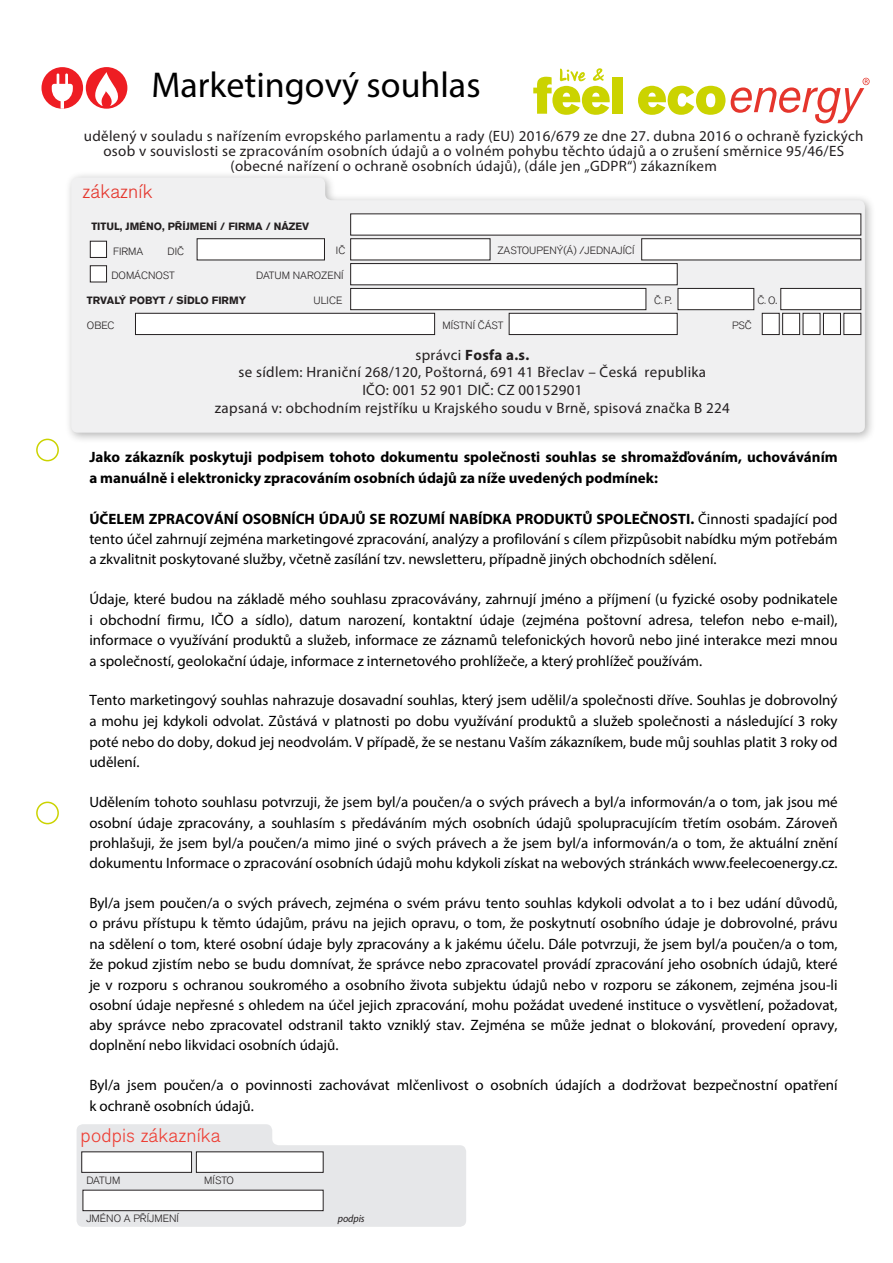
<style>
.page{position:relative;width:893px;height:1263px;background:#fff}
.page>*{position:absolute;margin:0;border:0;box-sizing:border-box;transform-origin:0 0}
.název_stránky{font:36px "Myriad Pro";color:#000}
.t1{font:19.5px "Akzidenz Grotesk BQCE Light";letter-spacing:.01em;color:#ee3e34}
.t2{font:19.5px "Akzidenz Grotesk BQCE Light";letter-spacing:.01em;color:#e5352c}
.t3{font:15px/20.2px "Myriad Pro";color:#000;text-align:justify}
.t4{font:15px/18px "Myriad Pro";letter-spacing:.02em;color:#231f20;text-align:center}
.t5{font:700 15px/21px "Myriad Pro";color:#000}
.t6{font:10.5px "Akzidenz Grotesk BQCE Light";color:#231f20}
.t7{font:10.5px "Akzidenz Grotesk BQCE Bold";color:#231f20}
.t8{font:italic 10.5px "Myriad Pro";letter-spacing:-.01em;color:#231f20;scale:.96 1}
.s1{font-weight:700}
</style>
<div class="page">
<div style="left:36px;top:439px;width:23px;height:22px;border:2px solid #cbd300;border-radius:50%"></div>
<div style="left:36px;top:801px;width:23px;height:23px;border:2px solid #cbd300;border-radius:50%"></div>
<div style="left:612px;top:77px;width:11px;height:37px;background:#cbd300"></div>
<svg style="left:533px;top:68px;width:77px;height:47px"></svg>
<svg style="left:638px;top:86px;width:87px;height:29px"></svg>
<svg style="left:731px;top:78px;width:139px;height:45px"></svg>
<div style="left:64px;top:171px;width:812px;height:273px;background:#000;opacity:.3"></div>
<svg style="left:71px;top:178px;width:794px;height:255px;fill:#f0f0f1"></svg>
<div style="left:42px;top:67px;width:41px;height:42px;background:#ee1d23;border-radius:50%"></div>
<svg style="left:52px;top:73px;width:21px;height:36px"></svg>
<div style="left:86px;top:67px;width:41px;height:42px;background:#ee1d23;border-radius:50%"></div>
<svg style="left:94px;top:72px;width:25px;height:34px"></svg>
<svg style="left:77px;top:1124px;width:389px;height:103px;background:#e8e9eb"></svg>
<div style="left:82px;top:1152px;width:110px;height:20px;background:#fff"></div>
<div style="left:81px;top:1151px;width:111px;height:22px;border:1px solid #231f20"></div>
<div style="left:196px;top:1152px;width:127px;height:20px;background:#fff"></div>
<div style="left:196px;top:1151px;width:128px;height:22px;border:1px solid #231f20"></div>
<div style="left:83px;top:1190px;width:240px;height:21px;background:#fff"></div>
<div style="left:83px;top:1190px;width:241px;height:21px;border:1px solid #231f20"></div>
<div style="left:197px;top:239px;width:127px;height:21px;background:#fff"></div>
<div style="left:197px;top:238px;width:128px;height:22px;border:1px solid #231f20"></div>
<div style="left:351px;top:239px;width:139px;height:21px;background:#fff"></div>
<div style="left:350px;top:238px;width:140px;height:22px;border:1px solid #231f20"></div>
<div style="left:642px;top:239px;width:219px;height:21px;background:#fff"></div>
<div style="left:641px;top:238px;width:220px;height:22px;border:1px solid #231f20"></div>
<div style="left:351px;top:264px;width:326px;height:21px;background:#fff"></div>
<div style="left:350px;top:263px;width:328px;height:22px;border:1px solid #231f20"></div>
<div style="left:351px;top:214px;width:510px;height:21px;background:#fff"></div>
<div style="left:90px;top:241px;width:17px;height:16px;background:#fff"></div>
<div style="left:90px;top:241px;width:17px;height:17px;border:1px solid #231f20"></div>
<div style="left:90px;top:266px;width:17px;height:16px;background:#fff"></div>
<div style="left:90px;top:265px;width:17px;height:17px;border:1px solid #231f20"></div>
<div style="left:762px;top:313px;width:17px;height:22px;background:#fff"></div>
<div style="left:762px;top:313px;width:18px;height:22px;border:1px solid #231f20"></div>
<div style="left:783px;top:313px;width:17px;height:22px;background:#fff"></div>
<div style="left:782px;top:313px;width:18px;height:22px;border:1px solid #231f20"></div>
<div style="left:803px;top:313px;width:17px;height:22px;background:#fff"></div>
<div style="left:803px;top:313px;width:17px;height:22px;border:1px solid #231f20"></div>
<div style="left:823px;top:313px;width:17px;height:22px;background:#fff"></div>
<div style="left:823px;top:313px;width:18px;height:22px;border:1px solid #231f20"></div>
<div style="left:844px;top:313px;width:17px;height:22px;background:#fff"></div>
<div style="left:843px;top:313px;width:18px;height:22px;border:1px solid #231f20"></div>
<div style="left:135px;top:313px;width:300px;height:22px;background:#fff"></div>
<div style="left:135px;top:313px;width:300px;height:22px;border:1px solid #231f20"></div>
<div style="left:509px;top:313px;width:168px;height:22px;background:#fff"></div>
<div style="left:509px;top:313px;width:169px;height:22px;border:1px solid #231f20"></div>
<div style="left:678px;top:288px;width:76px;height:22px;background:#fff"></div>
<div style="left:678px;top:288px;width:76px;height:22px;border:1px solid #231f20"></div>
<div style="left:351px;top:288px;width:295px;height:22px;background:#fff"></div>
<div style="left:350px;top:288px;width:296px;height:22px;border:1px solid #231f20"></div>
<div style="left:781px;top:288px;width:80px;height:22px;background:#fff"></div>
<div style="left:780px;top:288px;width:81px;height:22px;border:1px solid #231f20"></div>
<p class="název_stránky" style="left:152px;top:63px;width:331px">Marketingový souhlas</p>
<p class="t4" style="left:84px;top:128px;width:781px;line-height:15px">udělený v souladu s nařízením evropského parlamentu a rady (EU) 2016/679 ze dne 27. dubna 2016 o ochraně fyzických osob v souvislosti se zpracováním osobních údajů a o volném pohybu těchto údajů a o zrušení směrnice 95/46/ES (obecné nařízení o ochraně osobních údajů), (dále jen „GDPR“) zákazníkem</p>
<h2 class="t2" style="left:83px;top:180px;width:72px">zákazník</h2>
<p class="t7" style="left:91px;top:220px;width:219px">TITUL, JMÉNO, PŘÍJMENÍ / FIRMA / NÁZEV</p>
<p class="t6" style="left:336px;top:245px;width:11px">IČ</p>
<p class="t6" style="left:497px;top:245px;width:139px">ZASTOUPENÝ(Á) /JEDNAJÍCÍ</p>
<p class="t6" style="left:256px;top:270px;width:89px">DATUM NAROZENÍ</p>
<p class="t6" style="left:313px;top:294px;width:30px">ULICE</p>
<p class="t6" style="left:654px;top:294px;width:19px">Č. P.</p>
<p class="t6" style="left:757px;top:294px;width:21px">Č. O.</p>
<p class="t6" style="left:113px;top:245px;width:32px">FIRMA</p>
<p class="t6" style="left:168px;top:245px;width:18px">DIČ</p>
<p class="t6" style="left:111px;top:270px;width:65px">DOMÁCNOST</p>
<p class="t7" style="left:87px;top:294px;width:161px">TRVALÝ POBYT / SÍDLO FIRMY</p>
<p class="t6" style="left:87px;top:319px;width:29px">OBEC</p>
<p class="t6" style="left:442px;top:319px;width:63px">MÍSTNÍ ČÁST</p>
<p class="t6" style="left:732px;top:319px;width:21px">PSČ</p>
<p class="t4" style="left:215px;top:345px;width:516px">správci <span class="s1">Fosfa a.s.<br></span>se sídlem: Hraniční 268/120, Poštorná, 691 41 Břeclav – Česká republika<br>IČO: 001 52 901 DIČ: CZ 00152901<br>zapsaná v: obchodním rejstříku u Krajského soudu v Brně, spisová značka B 224</p>
<p class="t5" style="left:89px;top:446px;width:750px">Jako zákazník poskytuji podpisem tohoto dokumentu společnosti souhlas se shromažďováním, uchováváním a manuálně i elektronicky zpracováním osobních údajů za níže uvedených podmínek:</p>
<p class="t3" style="left:89px;top:508px;width:750px"><span class="s1">ÚČELEM ZPRACOVÁNÍ OSOBNÍCH ÚDAJŮ SE ROZUMÍ NABÍDKA PRODUKTŮ SPOLEČNOSTI.</span> Činnosti spadající pod tento účel zahrnují zejména marketingové zpracování, analýzy a profilování s cílem přizpůsobit nabídku mým potřebám a zkvalitnit poskytované služby, včetně zasílání tzv. newsletteru, případně jiných obchodních sdělení.</p>
<p class="t3" style="left:89px;top:589px;width:750px">Údaje, které budou na základě mého souhlasu zpracovávány, zahrnují jméno a příjmení (u fyzické osoby podnikatele i obchodní firmu, IČO a sídlo), datum narození, kontaktní údaje (zejména poštovní adresa, telefon nebo e-mail), informace o využívání produktů a služeb, informace ze záznamů telefonických hovorů nebo jiné interakce mezi mnou a společností, geolokační údaje, informace z internetového prohlížeče, a který prohlížeč používám.</p>
<p class="t3" style="left:89px;top:690px;width:750px">Tento marketingový souhlas nahrazuje dosavadní souhlas, který jsem udělil/a společnosti dříve. Souhlas je dobrovolný a mohu jej kdykoli odvolat. Zůstává v platnosti po dobu využívání produktů a služeb společnosti a následující 3 roky poté nebo do doby, dokud jej neodvolám. V případě, že se nestanu Vaším zákazníkem, bude můj souhlas platit 3 roky od udělení.</p>
<p class="t3" style="left:89px;top:792px;width:750px">Udělením tohoto souhlasu potvrzuji, že jsem byl/a poučen/a o svých právech a byl/a informován/a o tom, jak jsou mé osobní údaje zpracovány, a souhlasím s předáváním mých osobních údajů spolupracujícím třetím osobám. Zároveň prohlašuji, že jsem byl/a poučen/a mimo jiné o svých právech a že jsem byl/a informován/a o tom, že aktuální znění dokumentu Informace o zpracování osobních údajů mohu kdykoli získat na webových stránkách www.feelecoenergy.cz.</p>
<p class="t3" style="left:89px;top:892px;width:750px">Byl/a jsem poučen/a o svých právech, zejména o svém právu tento souhlas kdykoli odvolat a to i bez udání důvodů, o právu přístupu k těmto údajům, právu na jejich opravu, o tom, že poskytnutí osobního údaje je dobrovolné, právu na sdělení o tom, které osobní údaje byly zpracovány a k jakému účelu. Dále potvrzuji, že jsem byl/a poučen/a o tom, že pokud zjistím nebo se budu domnívat, že správce nebo zpracovatel provádí zpracování jeho osobních údajů, které je v rozporu s ochranou soukromého a osobního života subjektu údajů nebo v rozporu se zákonem, zejména jsou-li osobní údaje nepřesné s ohledem na účel jejich zpracování, mohu požádat uvedené instituce o vysvětlení, požadovat, aby správce nebo zpracovatel odstranil takto vzniklý stav. Zejména se může jednat o blokování, provedení opravy, doplnění nebo likvidaci osobních údajů.</p>
<p class="t3" style="left:89px;top:1074px;width:750px;line-height:20.9px">Byl/a jsem poučen/a o povinnosti zachovávat mlčenlivost o osobních údajích a dodržovat bezpečnostní opatření k ochraně osobních údajů.</p>
<h2 class="t1" style="left:81px;top:1124px;width:141px">podpis zákazníka</h2>
<p class="t6" style="left:86px;top:1174px;width:35px">DATUM</p>
<p class="t6" style="left:204px;top:1174px;width:31px">MÍSTO</p>
<p class="t6" style="left:86px;top:1213px;width:94px">JMÉNO A PŘÍJMENÍ</p>
<p class="t8" style="left:338px;top:1212px;width:29px">podpis</p>
</div>
